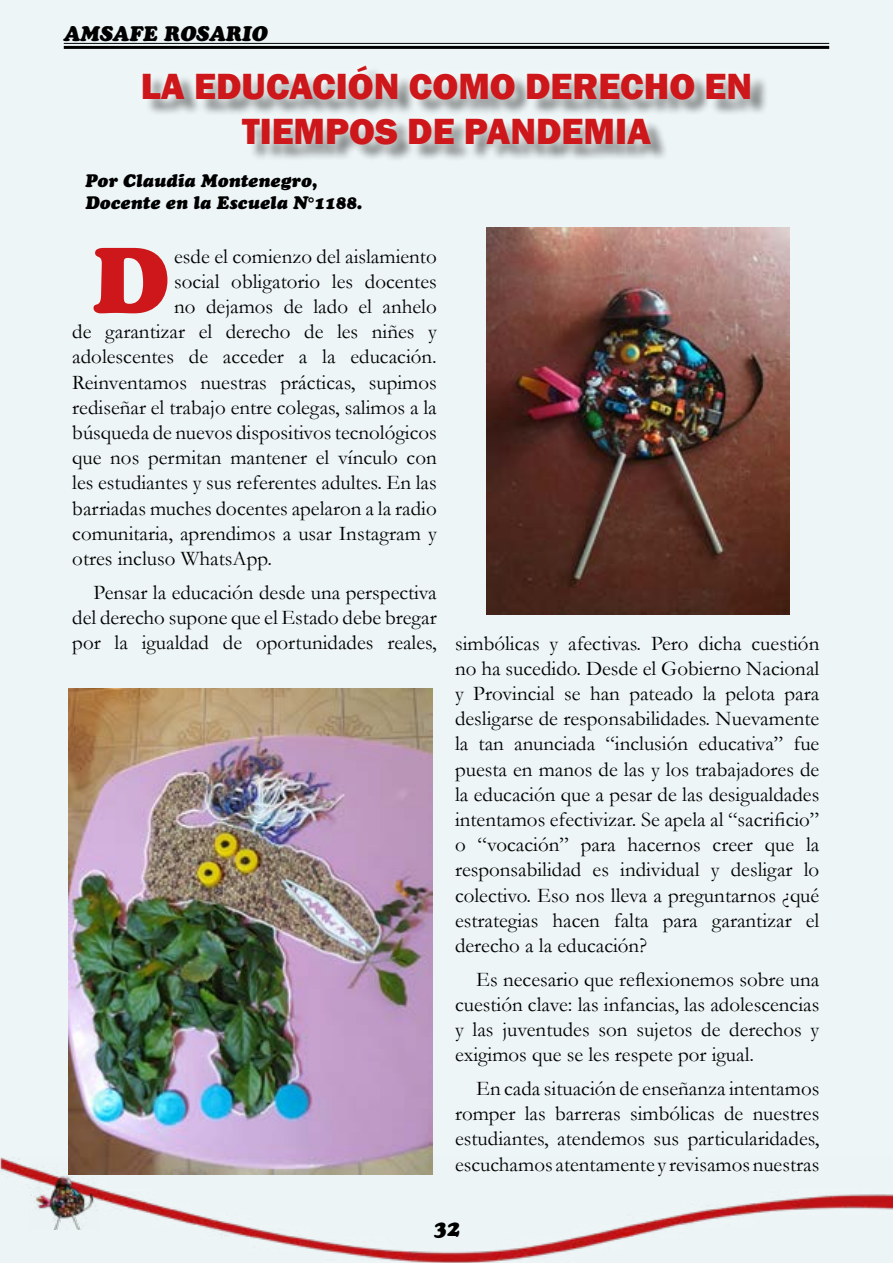
<style>
.page{position:relative;width:893px;height:1263px;background:#edf5f6}
.page>*{position:absolute;margin:0;border:0;box-sizing:border-box;transform-origin:0 0}
.t1{font:91.8px "Cooper Black Std";color:#cd171a}
.t2{font:800 37.5px/45px "Franklin Gothic";color:#cd171a;text-align:center}
.t3{font:italic 22.5px "Cooper Black Std";color:#000}
.t4{font:21px/25.2px "Garamond";color:#000;text-align:justify}
.t5{font:italic 21px "Cooper Black Std";color:#000}
.t6{font:italic 18px/21.6px "Cooper Black Std";color:#000}
</style>
<div class="page">
<img style="left:0;top:1157px;width:893px;height:106px">
<hr style="left:64px;top:43px;width:765px;height:1px;background:#000">
<hr style="left:64px;top:46px;width:765px;height:3px;background:#000">
<div style="left:144px;top:66px;width:624px;height:96px;background:#000;opacity:.5"></div>
<div style="left:132px;top:56px;width:627px;height:99px;background:#fff;opacity:.75"></div>
<img style="left:487px;top:227px;width:302px;height:387px">
<img style="left:69px;top:689px;width:364px;height:485px">
<img style="left:29px;top:1163px;width:70px;height:67px">
<p class="t5" style="left:64px;top:21px;width:205px">AMSAFE ROSARIO</p>
<h2 class="t2" style="left:141px;top:63px;width:613px">LA EDUCACIÓN COMO DERECHO EN<br>TIEMPOS DE PANDEMIA</h2>
<p class="t6" style="left:85px;top:170px;width:279px">Por Claudia Montenegro,<br>Docente en la Escuela N°1188.</p>
<h1 class="t1" style="left:92px;top:225px;width:79px">D</h1>
<p class="t4" style="left:174px;top:243px;width:264px">esde el comienzo del aislamiento</p>
<p class="t4" style="left:174px;top:268px;width:264px">social obligatorio les docentes</p>
<p class="t4" style="left:174px;top:293px;width:264px">no dejamos de lado el anhelo</p>
<p class="t4" style="left:72px;top:318px;width:366px">de garantizar el derecho de les niñes y</p>
<p class="t4" style="left:72px;top:344px;width:366px">adolescentes de acceder a la educación.</p>
<p class="t4" style="left:72px;top:369px;width:366px">Reinventamos nuestras prácticas, supimos</p>
<p class="t4" style="left:72px;top:394px;width:366px">rediseñar el trabajo entre colegas, salimos a la</p>
<p class="t4" style="left:72px;top:419px;width:366px">búsqueda de nuevos dispositivos tecnológicos</p>
<p class="t4" style="left:72px;top:444px;width:366px">que nos permitan mantener el vínculo con</p>
<p class="t4" style="left:72px;top:470px;width:366px">les estudiantes y sus referentes adultes. En las</p>
<p class="t4" style="left:72px;top:495px;width:366px">barriadas muches docentes apelaron a la radio</p>
<p class="t4" style="left:72px;top:520px;width:366px">comunitaria, aprendimos a usar Instagram y</p>
<p class="t4" style="left:72px;top:545px;width:201px">otres incluso WhatsApp.</p>
<p class="t4" style="left:94px;top:579px;width:345px">Pensar la educación desde una perspectiva</p>
<p class="t4" style="left:72px;top:604px;width:366px">del derecho supone que el Estado debe bregar</p>
<p class="t4" style="left:72px;top:630px;width:749px">por la igualdad de oportunidades reales, simbólicas y afectivas. Pero dicha cuestión</p>
<p class="t4" style="left:455px;top:655px;width:366px">no ha sucedido. Desde el Gobierno Nacional</p>
<p class="t4" style="left:455px;top:680px;width:366px">y Provincial se han pateado la pelota para</p>
<p class="t4" style="left:455px;top:705px;width:366px">desligarse de responsabilidades. Nuevamente</p>
<p class="t4" style="left:455px;top:731px;width:366px">la tan anunciada “inclusión educativa” fue</p>
<p class="t4" style="left:455px;top:756px;width:366px">puesta en manos de las y los trabajadores de</p>
<p class="t4" style="left:455px;top:781px;width:366px">la educación que a pesar de las desigualdades</p>
<p class="t4" style="left:455px;top:806px;width:366px">intentamos efectivizar. Se apela al “sacrificio”</p>
<p class="t4" style="left:455px;top:831px;width:366px">o “vocación” para hacernos creer que la</p>
<p class="t4" style="left:455px;top:857px;width:366px">responsabilidad es individual y desligar lo</p>
<p class="t4" style="left:455px;top:882px;width:366px">colectivo. Eso nos lleva a preguntarnos ¿qué</p>
<p class="t4" style="left:455px;top:907px;width:366px">estrategias hacen falta para garantizar el</p>
<p class="t4" style="left:455px;top:932px;width:193px">derecho a la educación?</p>
<p class="t4" style="left:455px;top:966px;width:366px;text-indent:21px">Es necesario que reflexionemos sobre una cuestión clave: las infancias, las adolescencias y las juventudes son sujetos de derechos y exigimos que se les respete por igual.</p>
<p class="t4" style="left:455px;top:1075px;width:366px;text-indent:21px">En cada situación de enseñanza intentamos romper las barreras simbólicas de nuestres estudiantes, atendemos sus particularidades, escuchamos atentamente y revisamos nuestras</p>
<p class="t3" style="left:433px;top:1214px;width:28px">32</p>
</div>
